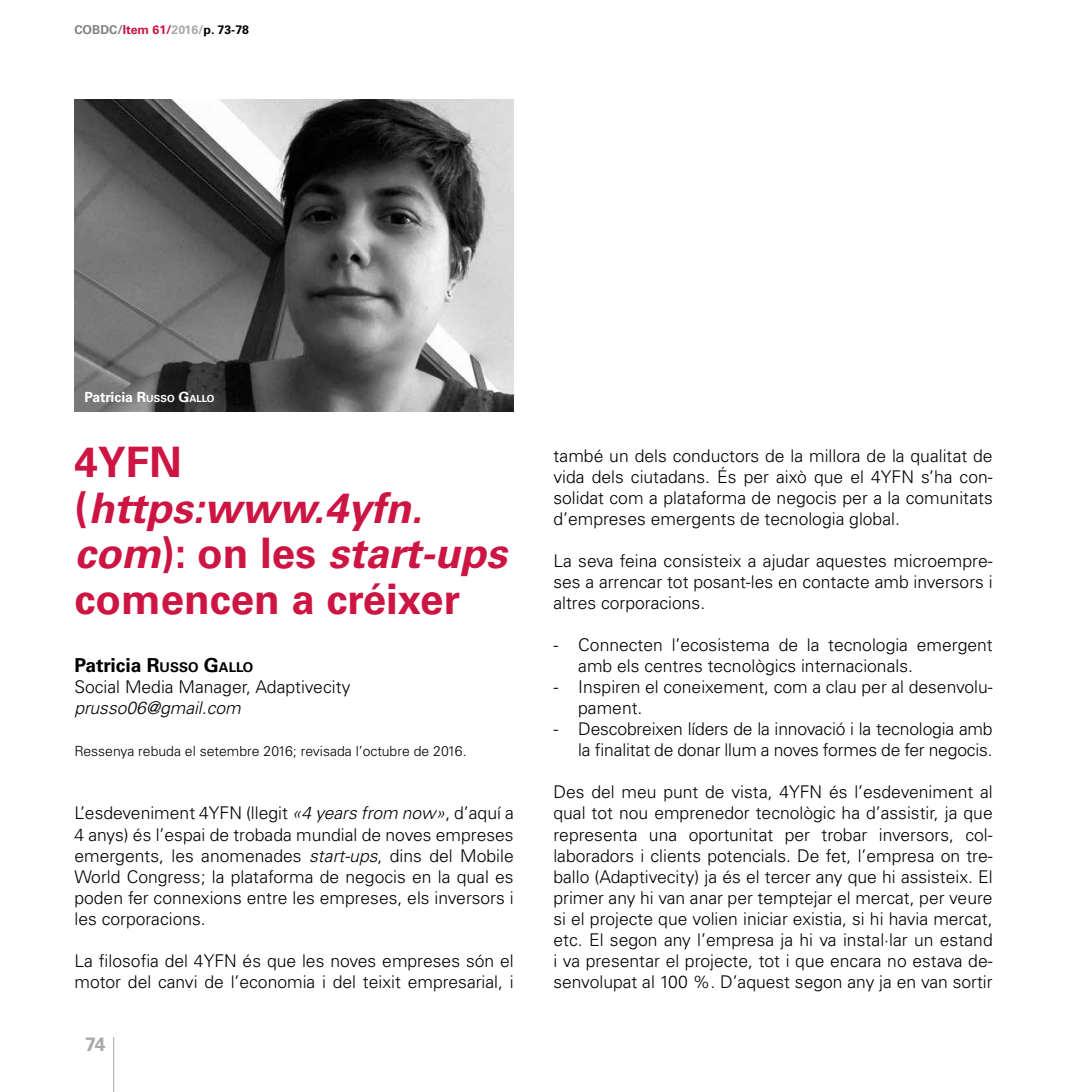
<style>
.page{position:relative;width:1092px;height:1092px;background:#fff}
.page>*{position:absolute;margin:0;border:0;box-sizing:border-box;transform-origin:0 0}
.t1{font:700 42px/45.5px "Univers LT Std";color:#cd1543}
.t2{font:700 19.25px "Univers LT Std";color:#000}
.t3{font:700 19.25px "Univers LT Std";color:#a7a9ac}
.t4{font:300 17.5px/21px "Univers LT Std";color:#000;text-align:justify}
.t5{font:italic 300 17.5px "Univers LT Std";color:#000}
.t6{font:300 14px "Univers LT Std";color:#000}
.t7{font:700 14px "Univers LT Std";color:#fff}
.t8{font:700 12.25px "Univers LT Std";color:#cd1543}
.s1{color:#808285}
.s2{color:#a7a9ac}
.s3{color:#000}
.s4{font-style:inherit}
.s5{font-size:9.8px}
.s6{font-style:italic}
.s7{font-size:13.47px}
</style>
<div class="page">
<hr style="left:113px;top:1037px;width:1px;height:54px;background:#a7a9ac">
<img style="left:74px;top:99px;width:439px;height:313px">
<p class="t8" style="left:74px;top:22px;width:176px"><span class="s1">COBDC/</span>Item 61/<span class="s2">2016/</span><span class="s3">p. 73-78</span></p>
<p class="t7" style="left:84px;top:389px;width:132px">Patricia <span class="s4">R</span><span class="s5">USSO</span> <span class="s4">G</span><span class="s5">ALLO</span></p>
<h1 class="t1" style="left:74px;top:440px;width:434px">4YFN (<span class="s6">https:www.4yfn. com</span>): on les <span class="s6">start-ups </span>comencen a créixer</h1>
<p class="t2" style="left:74px;top:654px;width:180px">Patricia <span class="s4">R</span><span class="s7">USSO</span> <span class="s4">G</span><span class="s7">ALLO</span></p>
<p class="t4" style="left:74px;top:676px;width:277px">Social Media Manager, Adaptivecity</p>
<p class="t5" style="left:74px;top:697px;width:168px">prusso06@gmail.com</p>
<p class="t6" style="left:74px;top:743px;width:393px">Ressenya rebuda el setembre 2016; revisada l’octubre de 2016.</p>
<p class="t4" style="left:74px;top:802px;width:441px">L’esdeveniment 4YFN (llegit <span class="s6">«4 years from now»</span>, d’aquí a 4 anys) és l’espai de trobada mundial de noves empreses emergents, les anomenades <span class="s6">start-ups</span>, dins del Mobile World Congress; la plataforma de negocis en la qual es poden fer connexions entre les empreses, els inversors i les corporacions.</p>
<p class="t4" style="left:74px;top:949px;width:441px">La filosofia del 4YFN és que les noves empreses són el motor del canvi de l’economia i del teixit empresarial, i</p>
<p class="t3" style="left:85px;top:1032px;width:22px">74</p>
<p class="t4" style="left:553px;top:445px;width:441px">també un dels conductors de la millora de la qualitat de vida dels ciutadans. És per això que el 4YFN s’ha con&shy;solidat com a plataforma de negocis per a la comunitats d’empreses emergents de tecnologia global.</p>
<p class="t4" style="left:553px;top:550px;width:441px">La seva feina consisteix a ajudar aquestes microempre&shy;ses a arrencar tot posant-les en contacte amb inversors i altres corporacions.</p>
<p class="t4" style="left:578px;top:634px;width:416px;text-indent:-25px">- Connecten l’ecosistema de la tecnologia emergent amb els centres tecnològics internacionals.</p>
<p class="t4" style="left:578px;top:676px;width:416px;text-indent:-25px">- Inspiren el coneixement, com a clau per al desenvolu&shy;pament.</p>
<p class="t4" style="left:553px;top:718px;width:441px;text-align:right">- Descobreixen líders de la innovació i la tecnologia amb la finalitat de donar llum a noves formes de fer negocis.</p>
<p class="t4" style="left:553px;top:781px;width:441px">Des del meu punt de vista, 4YFN és l’esdeveniment al qual tot nou emprenedor tecnològic ha d’assistir, ja que representa una oportunitat per trobar inversors, col· laboradors i clients potencials. De fet, l’empresa on tre&shy;ballo (Adaptivecity) ja és el tercer any que hi assisteix. El primer any hi van anar per temptejar el mercat, per veure si el projecte que volien iniciar existia, si hi havia mercat, etc. El segon any l’empresa ja hi va instal·lar un estand i va presentar el projecte, tot i que encara no estava de&shy;senvolupat al 100 %. D’aquest segon any ja en van sortir</p>
</div>
